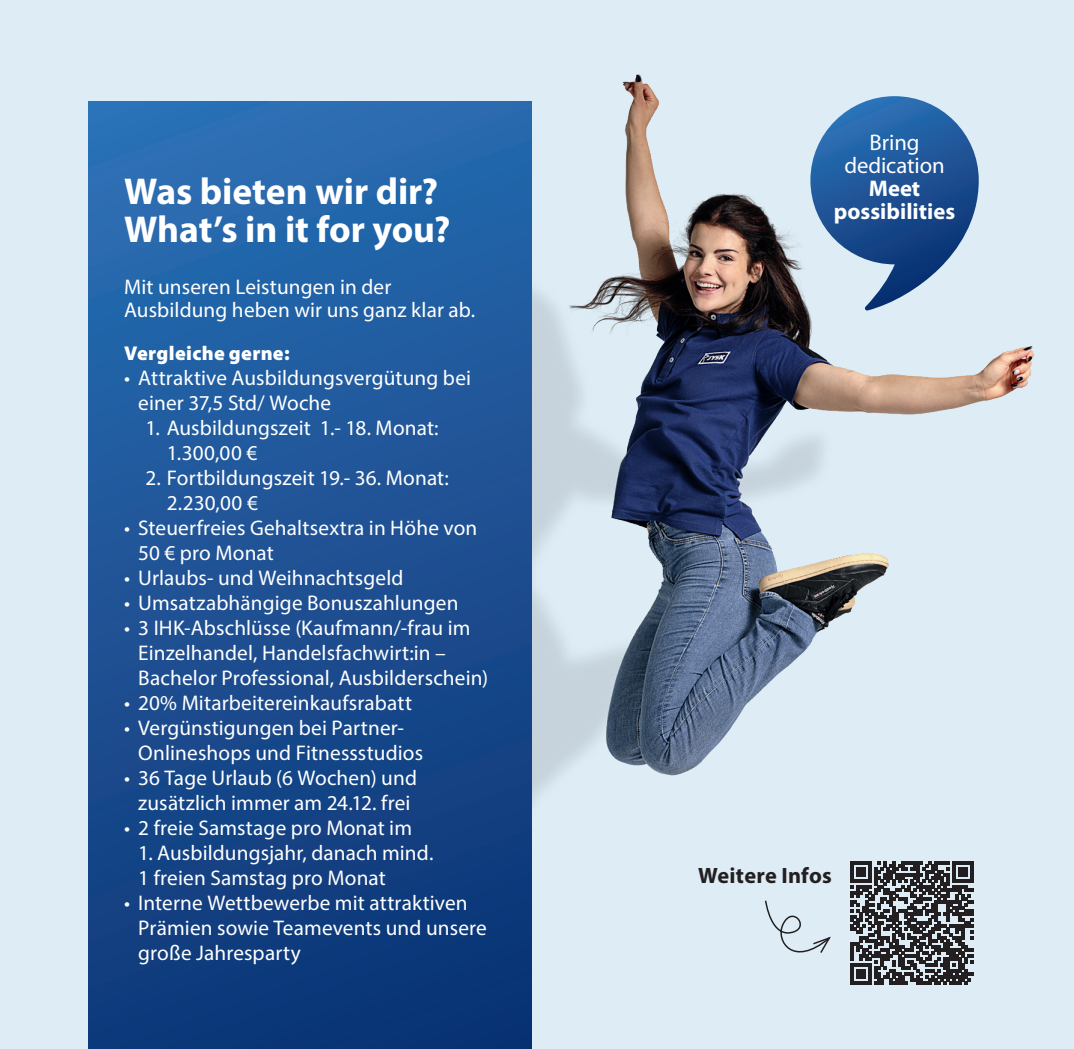
<style>
.page{position:relative;width:1074px;height:1049px;background:#fff}
.page>*{position:absolute;margin:0;border:0;box-sizing:border-box;transform-origin:0 0}
.t1{font:700 37.5px "Myriad Pro";letter-spacing:-.005em;color:#fff}
.t2{font:700 22.75px "Myriad Pro";color:#fff}
.t3{font:22.75px/23.2px "Myriad Pro";letter-spacing:-.005em;color:#fff;text-align:center}
.t4{font:700 22.25px "Myriad Pro";letter-spacing:.01em;color:#231f20}
.t5{font:21.25px/25px "Myriad Pro";letter-spacing:.005em;color:#fff}
.t6{font:900 20px "Myriad Pro";letter-spacing:.015em;color:#fff}
</style>
<div class="page">
<div style="left:0;top:0;width:1073px;height:1049px;background:#ddecf5"></div>
<img style="left:531px;top:74px;width:503px;height:807px">
<div style="left:89px;top:101px;width:442px;height:948px;background:linear-gradient(to bottom,#2b6eb3,#0c3475)"></div>
<svg style="left:810px;top:96px;width:168px;height:214px"></svg>
<svg style="left:765px;top:900px;width:66px;height:53px"></svg>
<svg style="left:850px;top:861px;width:123px;height:124px"></svg>
<h1 class="t1" style="left:124px;top:167px;width:315px">Was bieten wir dir?</h1>
<h1 class="t1" style="left:124px;top:205px;width:328px">What’s in it for you?</h1>
<p class="t5" style="left:124px;top:275px;width:352px;line-height:22.5px">Mit unseren Leistungen in der<br>Ausbildung heben wir uns ganz klar ab.</p>
<p class="t6" style="left:124px;top:340px;width:167px">Vergleiche gerne:</p>
<p class="t5" style="left:138px;top:365px;width:334px;text-indent:-14px">• Attraktive Ausbildungsvergütung bei einer 37,5 Std/ Woche</p>
<p class="t5" style="left:167px;top:415px;width:273px;text-indent:-21px">1. Ausbildungszeit 1.- 18. Monat:<br>1.300,00 €</p>
<p class="t5" style="left:167px;top:465px;width:284px;text-indent:-21px">2. Fortbildungszeit 19.- 36. Monat:<br>2.230,00 €</p>
<p class="t5" style="left:138px;top:515px;width:340px;text-indent:-14px">• Steuerfreies Gehaltsextra in Höhe von<br>50 € pro Monat</p>
<p class="t5" style="left:124px;top:565px;width:281px">• Urlaubs- und Weihnachtsgeld</p>
<p class="t5" style="left:124px;top:590px;width:336px">• Umsatzabhängige Bonuszahlungen</p>
<p class="t5" style="left:138px;top:615px;width:351px;text-indent:-14px">• 3 IHK-Abschlüsse (Kaufmann/-frau im<br>Einzelhandel, Handelsfachwirt:in –<br>Bachelor Professional, Ausbilderschein)</p>
<p class="t5" style="left:124px;top:690px;width:289px">• 20% Mitarbeitereinkaufsrabatt</p>
<p class="t5" style="left:138px;top:715px;width:286px;text-indent:-14px">• Vergünstigungen bei Partner-<br>Onlineshops und Fitnessstudios</p>
<p class="t5" style="left:124px;top:765px;width:294px;text-align:center">• 36 Tage Urlaub (6 Wochen) und zusätzlich immer am 24.12. frei</p>
<p class="t5" style="left:124px;top:815px;width:289px">• 2 freie Samstage pro Monat im</p>
<p class="t5" style="left:138px;top:840px;width:297px">1. Ausbildungsjahr, danach mind.<br>1 freien Samstag pro Monat</p>
<p class="t5" style="left:138px;top:890px;width:350px;text-indent:-14px">• Interne Wettbewerbe mit attraktiven<br>Prämien sowie Teamevents und unsere große Jahresparty</p>
<p class="t3" style="left:844px;top:131px;width:102px">Bring dedication</p>
<p class="t2" style="left:868px;top:175px;width:53px">Meet</p>
<p class="t2" style="left:833px;top:199px;width:123px">possibilities</p>
<p class="t4" style="left:698px;top:861px;width:135px">Weitere Infos</p>
</div>
